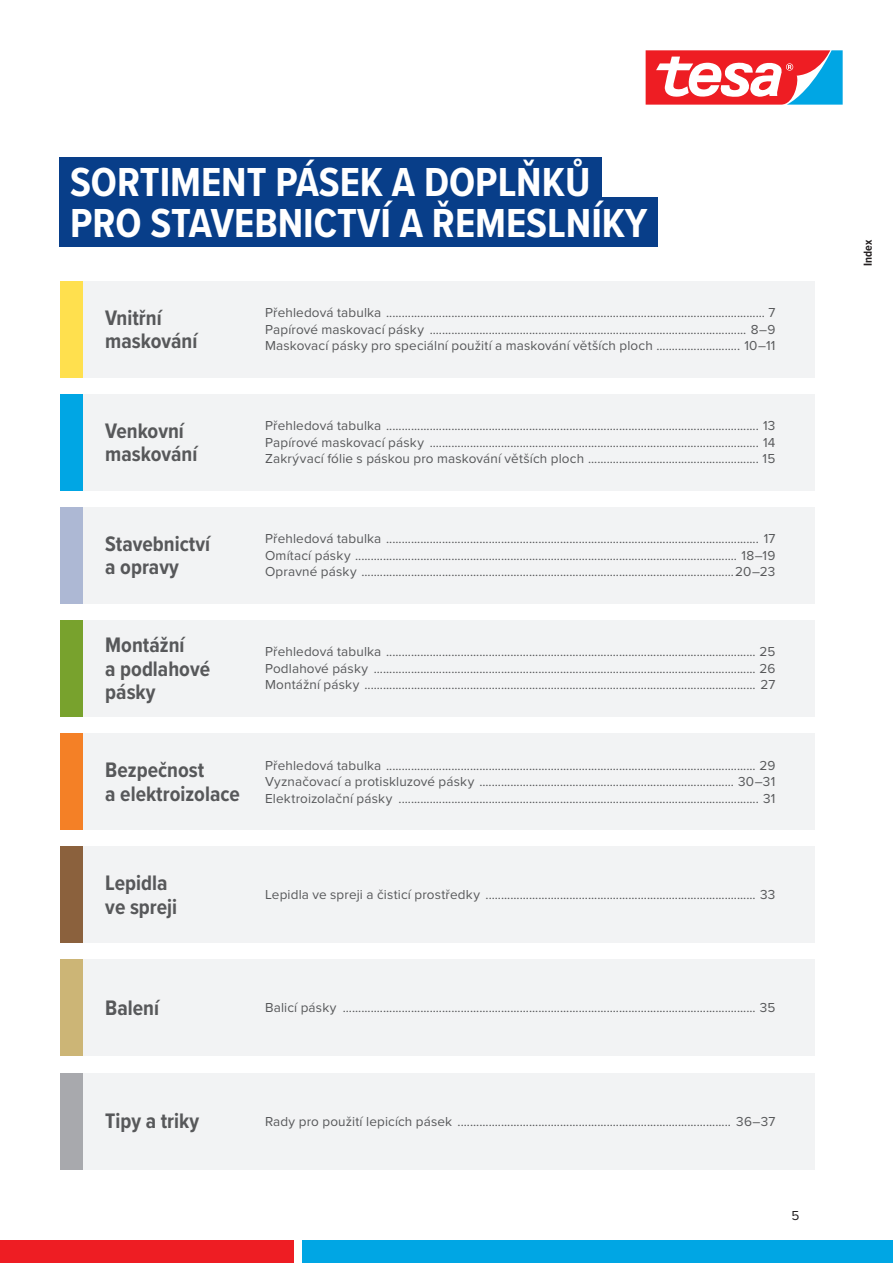
<style>
.page{position:relative;width:893px;height:1263px;background:#fff}
.page>*{position:absolute;margin:0;border:0;box-sizing:border-box;transform-origin:0 0}
.t1{font:700 42px/40.7px "Proxima Nova Cond";color:#fff}
.t2{font:700 21.75px/23.5px "Proxima Nova Cond";color:#57585a}
.t3{font:13.5px/16.5px "Proxima Nova";letter-spacing:.01em;color:#57585a;text-align:justify}
.t4{font:13.5px "Proxima Nova";color:#231f20}
.t5{font:700 12px "Proxima Nova Cond";color:#231f20}
</style>
<div class="page">
<div style="left:82px;top:846px;width:733px;height:97px;background:#f2f3f4"></div>
<div style="left:60px;top:846px;width:22px;height:97px;background:#8b613d"></div>
<div style="left:82px;top:1072px;width:733px;height:97px;background:#f2f3f4"></div>
<div style="left:60px;top:1072px;width:22px;height:97px;background:#a8a9ad"></div>
<div style="left:82px;top:394px;width:733px;height:97px;background:#f2f3f4"></div>
<div style="left:60px;top:394px;width:22px;height:97px;background:#00a6e4"></div>
<div style="left:82px;top:507px;width:733px;height:97px;background:#f2f3f4"></div>
<div style="left:60px;top:507px;width:22px;height:97px;background:#adb8d4"></div>
<div style="left:82px;top:620px;width:733px;height:97px;background:#f2f3f4"></div>
<div style="left:60px;top:620px;width:22px;height:97px;background:#78a22d"></div>
<div style="left:82px;top:733px;width:733px;height:97px;background:#f2f3f4"></div>
<div style="left:60px;top:733px;width:22px;height:97px;background:#f48026"></div>
<div style="left:82px;top:959px;width:733px;height:97px;background:#f2f3f4"></div>
<div style="left:60px;top:959px;width:22px;height:97px;background:#ccb576"></div>
<div style="left:82px;top:281px;width:733px;height:97px;background:#f2f3f4"></div>
<div style="left:60px;top:281px;width:22px;height:97px;background:#ffe04e"></div>
<div style="left:60px;top:157px;width:542px;height:51px;background:#083e89"></div>
<div style="left:60px;top:198px;width:598px;height:49px;background:#083e89"></div>
<div style="left:0;top:1240px;width:298px;height:23px;background:#ee1d23"></div>
<div style="left:298px;top:1240px;width:595px;height:23px;background:#00a6e4"></div>
<div style="left:294px;top:1240px;width:7px;height:23px;background:#fff"></div>
<svg style="left:645px;top:50px;width:198px;height:55px"></svg>
<h1 class="t1" style="left:70px;top:161px;width:579px">SORTIMENT PÁSEK A DOPLŇKŮ<br>PRO STAVEBNICTVÍ A ŘEMESLNÍKY</h1>
<h2 class="t2" style="left:105px;top:305px;width:94px">Vnitřní maskování</h2>
<p class="t3" style="left:265px;top:304px;width:512px">Přehledová tabulka .......................................................................................................................... 7<br>Papírové maskovací pásky ...................................................................................................... 8–9<br>Maskovací pásky pro speciální použití a maskování větších ploch ........................... 10–11</p>
<h2 class="t2" style="left:105px;top:418px;width:94px">Venkovní maskování</h2>
<p class="t3" style="left:265px;top:417px;width:512px">Přehledová tabulka ........................................................................................................................ 13<br>Papírové maskovací pásky .......................................................................................................... 14<br>Zakrývací fólie s páskou pro maskování větších ploch ....................................................... 15</p>
<h2 class="t2" style="left:105px;top:531px;width:106px">Stavebnictví a opravy</h2>
<h2 class="t2" style="left:105px;top:633px;width:106px">Montážní<br>a podlahové pásky</h2>
<h2 class="t2" style="left:105px;top:758px;width:136px">Bezpečnost<br>a elektroizolace</h2>
<p class="t3" style="left:265px;top:530px;width:512px">Přehledová tabulka ........................................................................................................................ 17<br>Omítací pásky ........................................................................................................................... 18–19<br>Opravné pásky ........................................................................................................................20–23</p>
<p class="t3" style="left:265px;top:643px;width:512px">Přehledová tabulka ....................................................................................................................... 25<br>Podlahové pásky ........................................................................................................................... 26<br>Montážní pásky .............................................................................................................................. 27</p>
<p class="t3" style="left:265px;top:756px;width:512px">Přehledová tabulka ....................................................................................................................... 29<br>Vyznačovací a protiskluzové pásky .................................................................................. 30–31<br>Elektroizolační pásky .................................................................................................................... 31</p>
<h2 class="t2" style="left:105px;top:871px;width:73px">Lepidla ve spreji</h2>
<p class="t3" style="left:265px;top:886px;width:512px">Lepidla ve spreji a čisticí prostředky ....................................................................................... 33</p>
<h2 class="t2" style="left:105px;top:996px;width:55px">Balení</h2>
<p class="t3" style="left:265px;top:999px;width:512px">Balicí pásky ..................................................................................................................................... 35</p>
<h2 class="t2" style="left:105px;top:1109px;width:95px">Tipy a triky</h2>
<p class="t3" style="left:265px;top:1112px;width:512px">Rady pro použití lepicích pásek ........................................................................................ 36–37</p>
<p class="t4" style="left:791px;top:1206px;width:9px">5</p>
<p class="t5" style="left:859px;top:266px;width:27px;rotate:-90deg">Index</p>
</div>
